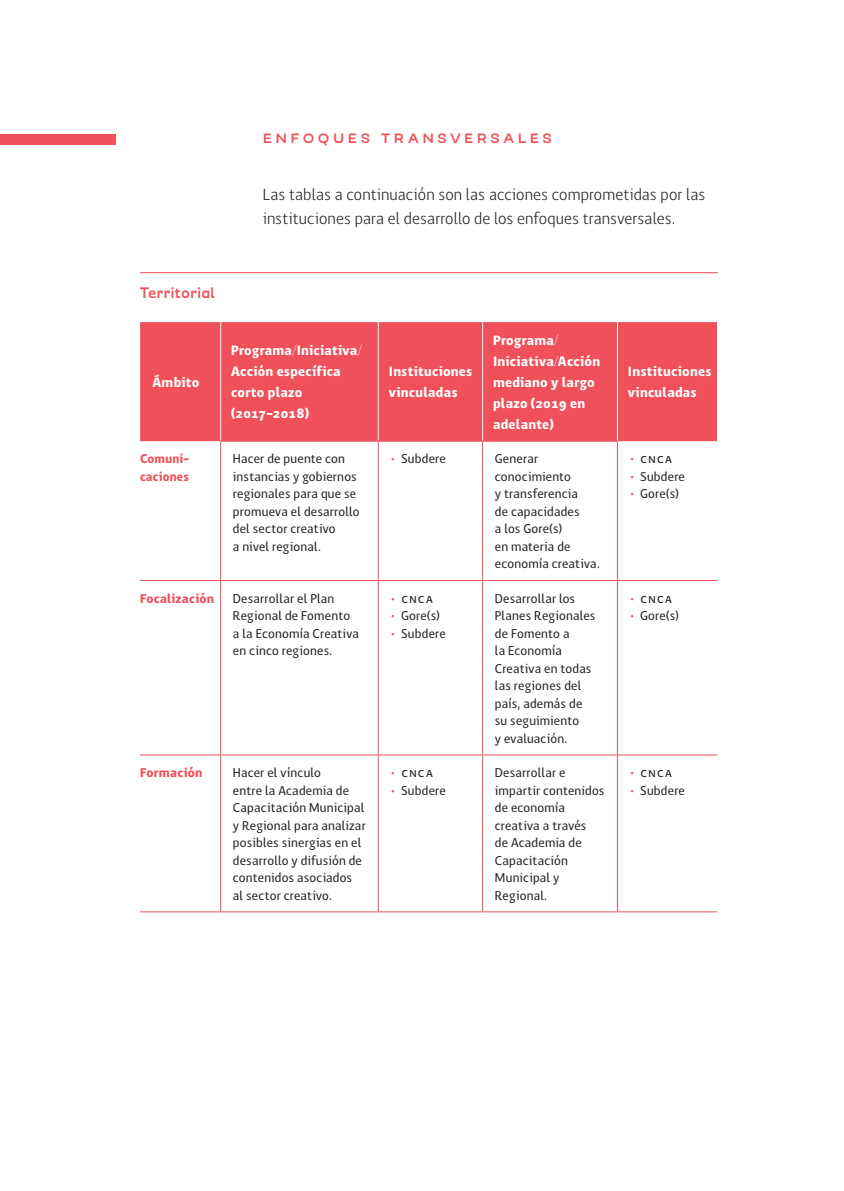
<style>
.page{position:relative;width:844px;height:1191px;background:#fff}
.page>*{position:absolute;margin:0;border:0;box-sizing:border-box;transform-origin:0 0}
.t1{font:500 21px "Modernica";letter-spacing:.175em;color:#ef505a}
.t2{font:700 17.5px "Modernica";letter-spacing:.02em;color:#ef505a}
.t3{font:300 16.62px/24.5px "Antu";letter-spacing:.005em;color:#231f20}
.t4{font:700 14px/21px "Antu";letter-spacing:.02em;color:#fff}
.t5{font:13.12px/17.5px "Antu";letter-spacing:.02em;color:#231f20}
.t6{font:700 13.12px "Antu";letter-spacing:.015em;color:#ef505a}
.t7{font:700 13.12px/17.5px "Antu";letter-spacing:.015em;color:#ef505a;scale:.95 1}
.s1{font-weight:700;color:#ef505a}
</style>
<div class="page">
<hr style="left:140px;top:272px;width:577px;height:1px;background:#ef505a">
<div style="left:140px;top:322px;width:576px;height:119px;background:#ef505a"></div>
<hr style="left:378px;top:441px;width:1px;height:139px;background:#ef505a">
<hr style="left:482px;top:441px;width:1px;height:139px;background:#ef505a">
<hr style="left:140px;top:580px;width:80px;height:1px;background:#ef505a">
<hr style="left:220px;top:580px;width:158px;height:1px;background:#ef505a">
<hr style="left:378px;top:580px;width:104px;height:1px;background:#ef505a">
<hr style="left:378px;top:581px;width:1px;height:173px;background:#ef505a">
<hr style="left:482px;top:580px;width:135px;height:1px;background:#ef505a">
<hr style="left:482px;top:581px;width:1px;height:173px;background:#ef505a">
<hr style="left:617px;top:580px;width:99px;height:1px;background:#ef505a">
<hr style="left:140px;top:754px;width:80px;height:1px;background:#ef505a">
<hr style="left:220px;top:754px;width:158px;height:1px;background:#ef505a">
<hr style="left:378px;top:754px;width:104px;height:1px;background:#ef505a">
<hr style="left:378px;top:755px;width:1px;height:156px;background:#ef505a">
<hr style="left:482px;top:754px;width:135px;height:1px;background:#ef505a">
<hr style="left:482px;top:755px;width:1px;height:156px;background:#ef505a">
<hr style="left:617px;top:754px;width:99px;height:1px;background:#ef505a">
<hr style="left:140px;top:911px;width:80px;height:1px;background:#ef505a">
<hr style="left:617px;top:911px;width:99px;height:1px;background:#ef505a">
<hr style="left:617px;top:322px;width:1px;height:119px;background:#fff">
<hr style="left:220px;top:322px;width:1px;height:119px;background:#fff">
<hr style="left:378px;top:322px;width:1px;height:119px;background:#fff">
<hr style="left:482px;top:322px;width:1px;height:119px;background:#fff">
<hr style="left:220px;top:441px;width:158px;height:1px;background:#ef505a">
<hr style="left:220px;top:441px;width:1px;height:139px;background:#ef505a">
<hr style="left:378px;top:441px;width:104px;height:1px;background:#ef505a">
<hr style="left:482px;top:441px;width:135px;height:1px;background:#ef505a">
<hr style="left:617px;top:441px;width:1px;height:139px;background:#ef505a">
<hr style="left:220px;top:581px;width:1px;height:173px;background:#ef505a">
<hr style="left:617px;top:581px;width:1px;height:173px;background:#ef505a">
<hr style="left:220px;top:755px;width:1px;height:156px;background:#ef505a">
<hr style="left:617px;top:755px;width:1px;height:156px;background:#ef505a">
<hr style="left:220px;top:911px;width:158px;height:1px;background:#ef505a">
<hr style="left:378px;top:911px;width:104px;height:1px;background:#ef505a">
<hr style="left:482px;top:911px;width:135px;height:1px;background:#ef505a">
<div style="left:0;top:134px;width:115px;height:10px;background:#ef505a"></div>
<h1 class="t1" style="left:262px;top:127px;width:291px">Enfoques Transversales</h1>
<p class="t3" style="left:262px;top:182px;width:444px">Las tablas a continuación son las acciones comprometidas por las instituciones para el desarrollo de los enfoques transversales.</p>
<h2 class="t2" style="left:140px;top:284px;width:76px">Territorial</h2>
<p class="t4" style="left:152px;top:371px;width:49px">Ámbito</p>
<p class="t4" style="left:231px;top:340px;width:132px">Programa/Iniciativa/<br>Acción específica corto plazo (2017-2018)</p>
<p class="t4" style="left:388px;top:361px;width:85px">Instituciones vinculadas</p>
<p class="t4" style="left:493px;top:329px;width:108px">Programa/<br>Iniciativa/Acción mediano y largo plazo (2019 en adelante)</p>
<p class="t4" style="left:627px;top:361px;width:85px">Instituciones vinculadas</p>
<p class="t7" style="left:140px;top:450px;width:53px">Comuni&shy;caciones</p>
<p class="t5" style="left:233px;top:450px;width:128px">Hacer de puente con instancias y gobiernos regionales para que se promueva el desarrollo del sector creativo<br>a nivel regional.</p>
<p class="t5" style="left:390px;top:450px;width:57px"><span class="s1">•</span> Subdere</p>
<p class="t5" style="left:494px;top:450px;width:106px">Generar conocimiento<br>y transferencia<br>de capacidades<br>a los Gore(s)<br>en materia de economía creativa.</p>
<p class="t5" style="left:629px;top:450px;width:44px"><span class="s1">•</span> cnca</p>
<p class="t5" style="left:629px;top:467px;width:57px"><span class="s1">•</span> Subdere</p>
<p class="t5" style="left:629px;top:485px;width:51px"><span class="s1">•</span> Gore(s)</p>
<p class="t6" style="left:140px;top:590px;width:76px">Focalización</p>
<p class="t5" style="left:233px;top:589px;width:127px">Desarrollar el Plan<br>Regional de Fomento a la Economía Creativa en cinco regiones.</p>
<p class="t5" style="left:390px;top:589px;width:44px"><span class="s1">•</span> cnca</p>
<p class="t5" style="left:390px;top:607px;width:51px"><span class="s1">•</span> Gore(s)</p>
<p class="t5" style="left:390px;top:624px;width:57px"><span class="s1">•</span> Subdere</p>
<p class="t6" style="left:140px;top:764px;width:64px">Formación</p>
<p class="t5" style="left:233px;top:764px;width:134px">Hacer el vínculo<br>entre la Academia de<br>Capacitación Municipal y Regional para analizar posibles sinergias en el desarrollo y difusión de contenidos asociados al sector creativo.</p>
<p class="t5" style="left:390px;top:764px;width:44px"><span class="s1">•</span> cnca</p>
<p class="t5" style="left:390px;top:781px;width:57px"><span class="s1">•</span> Subdere</p>
<p class="t5" style="left:494px;top:589px;width:102px">Desarrollar los<br>Planes Regionales de Fomento a<br>la Economía<br>Creativa en todas las regiones del país, además de su seguimiento<br>y evaluación.</p>
<p class="t5" style="left:629px;top:589px;width:44px"><span class="s1">•</span> cnca</p>
<p class="t5" style="left:629px;top:607px;width:51px"><span class="s1">•</span> Gore(s)</p>
<p class="t5" style="left:494px;top:764px;width:111px">Desarrollar e impartir contenidos de economía creativa a través<br>de Academia de<br>Capacitación<br>Municipal y<br>Regional.</p>
<p class="t5" style="left:629px;top:764px;width:44px"><span class="s1">•</span> cnca</p>
<p class="t5" style="left:629px;top:781px;width:57px"><span class="s1">•</span> Subdere</p>
</div>
